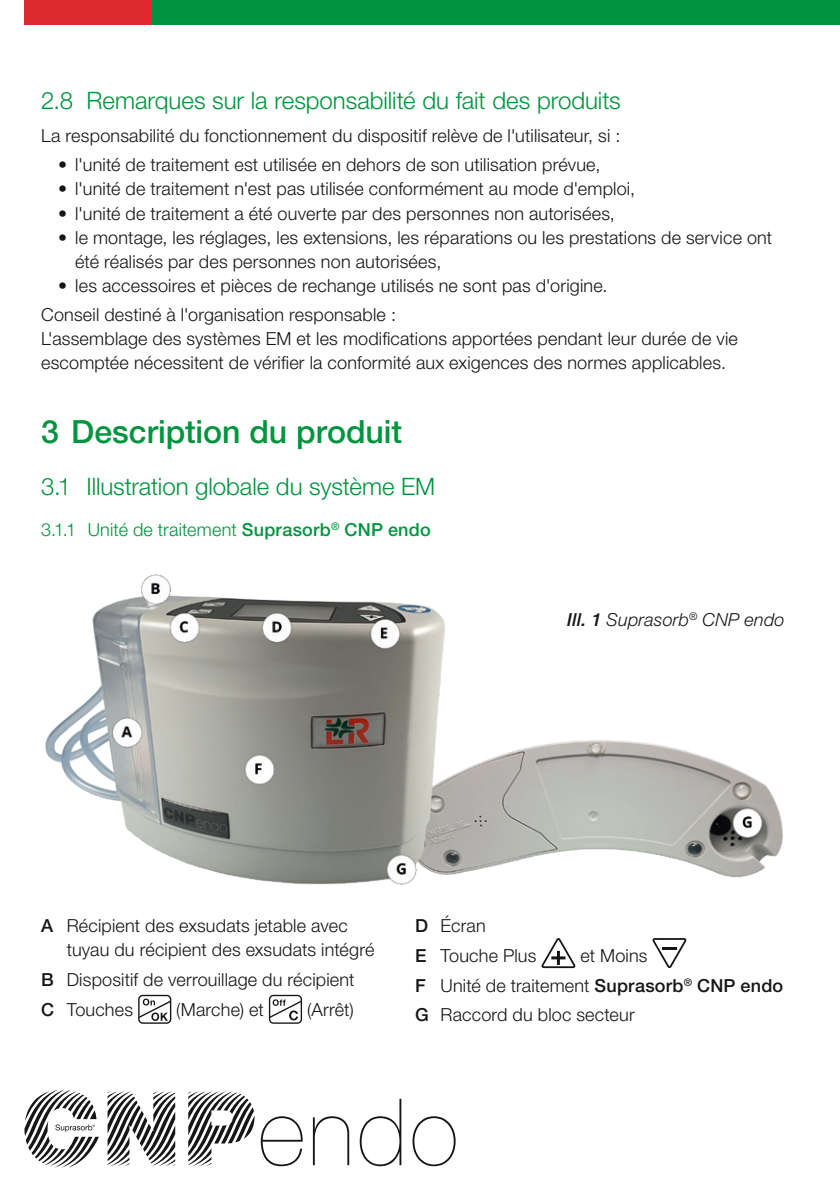
<style>
.page{position:relative;width:840px;height:1191px;background:#fff}
.page>*{position:absolute;margin:0;border:0;box-sizing:border-box;transform-origin:0 0}
.t1{font:500 32px "Helvetica Neue LT Pro";color:#00943e}
.t2{font:300 24px "Helvetica Neue LT Pro";color:#00943e}
.t3{font:300 18px/29.6px "Helvetica Neue LT Pro";letter-spacing:.01em;color:#151616}
.t4{font:300 18px "Helvetica Neue LT Pro";letter-spacing:.01em;color:#00943e}
.t5{font:italic 300 18px "Helvetica Neue LT Pro";letter-spacing:.01em;color:#151616}
.s1{font-weight:500}
</style>
<div class="page">
<div style="left:151px;top:0;width:688px;height:24px;background:#00943e"></div>
<div style="left:24px;top:0;width:127px;height:24px;background:#db292e"></div>
<svg style="left:188px;top:1091px;width:66px;height:75px"></svg>
<svg style="left:24px;top:1089px;width:75px;height:79px"></svg>
<svg style="left:107px;top:1091px;width:68px;height:75px"></svg>
<svg style="left:260px;top:1098px;width:195px;height:68px"></svg>
<img style="left:45px;top:574px;width:738px;height:311px">
<svg style="left:140px;top:998px;width:29px;height:23px"></svg>
<div style="left:138px;top:994px;width:33px;height:29px;border:1px solid #151616;border-radius:4px"></div>
<svg style="left:271px;top:999px;width:29px;height:21px"></svg>
<div style="left:269px;top:994px;width:33px;height:29px;border:1px solid #151616;border-radius:4px"></div>
<svg style="left:541px;top:938px;width:34px;height:31px"></svg>
<svg style="left:652px;top:938px;width:34px;height:30px"></svg>
<h2 class="t2" style="left:41px;top:86px;width:580px">2.8 Remarques sur la responsabilité du fait des produits</h2>
<p class="t3" style="left:41px;top:120px;width:580px">La responsabilité du fonctionnement du dispositif relève de l'utilisateur, si :</p>
<p class="t3" style="left:58px;top:150px;width:543px">• l'unité de traitement est utilisée en dehors de son utilisation prévue,</p>
<p class="t3" style="left:58px;top:174px;width:578px">• l'unité de traitement n'est pas utilisée conformément au mode d'emploi,</p>
<p class="t3" style="left:58px;top:198px;width:558px">• l'unité de traitement a été ouverte par des personnes non autorisées,</p>
<p class="t3" style="left:75px;top:225px;width:698px;line-height:24px;text-indent:-17px">• le montage, les réglages, les extensions, les réparations ou les prestations de service ont été réalisés par des personnes non autorisées,</p>
<p class="t3" style="left:41px;top:270px;width:567px;text-indent:17px">• les accessoires et pièces de rechange utilisés ne sont pas d'origine.<br>Conseil destiné à l'organisation responsable :</p>
<p class="t3" style="left:41px;top:326px;width:697px;line-height:24px">L'assemblage des systèmes EM et les modifications apportées pendant leur durée de vie escomptée nécessitent de vérifier la conformité aux exigences des normes applicables.</p>
<h1 class="t1" style="left:41px;top:412px;width:362px">3 Description du produit</h1>
<h2 class="t2" style="left:41px;top:471px;width:395px">3.1 Illustration globale du système EM</h2>
<p class="t4" style="left:41px;top:518px;width:391px">3.1.1 Unité de traitement <span class="s1">Suprasorb</span><sup>®</sup> <span class="s1">CNP endo</span></p>
<p class="t5" style="left:567px;top:609px;width:219px"><span class="s1">Ill. 1</span> Suprasorb<sup>®</sup> CNP endo</p>
<p class="t3" style="left:67px;top:913px;width:309px;line-height:24px;text-indent:-26px"><span class="s1">A</span> Récipient des exsudats jetable avec tuyau du récipient des exsudats intégré</p>
<p class="t3" style="left:41px;top:964px;width:315px"><span class="s1">B</span> Dispositif de verrouillage du récipient<br><span class="s1">C</span> Touches</p>
<p class="t3" style="left:176px;top:994px;width:89px">(Marche) et</p>
<p class="t3" style="left:307px;top:994px;width:48px">(Arrêt)</p>
<p class="t3" style="left:415px;top:910px;width:123px"><span class="s1">D</span> Écran<br><span class="s1">E</span> Touche Plus</p>
<p class="t3" style="left:415px;top:940px;width:369px;text-indent:165px">et Moins<br><span class="s1">F</span> Unité de traitement <span class="s1">Suprasorb</span><sup>®</sup> <span class="s1">CNP endo<br>G</span> Raccord du bloc secteur</p>
</div>
